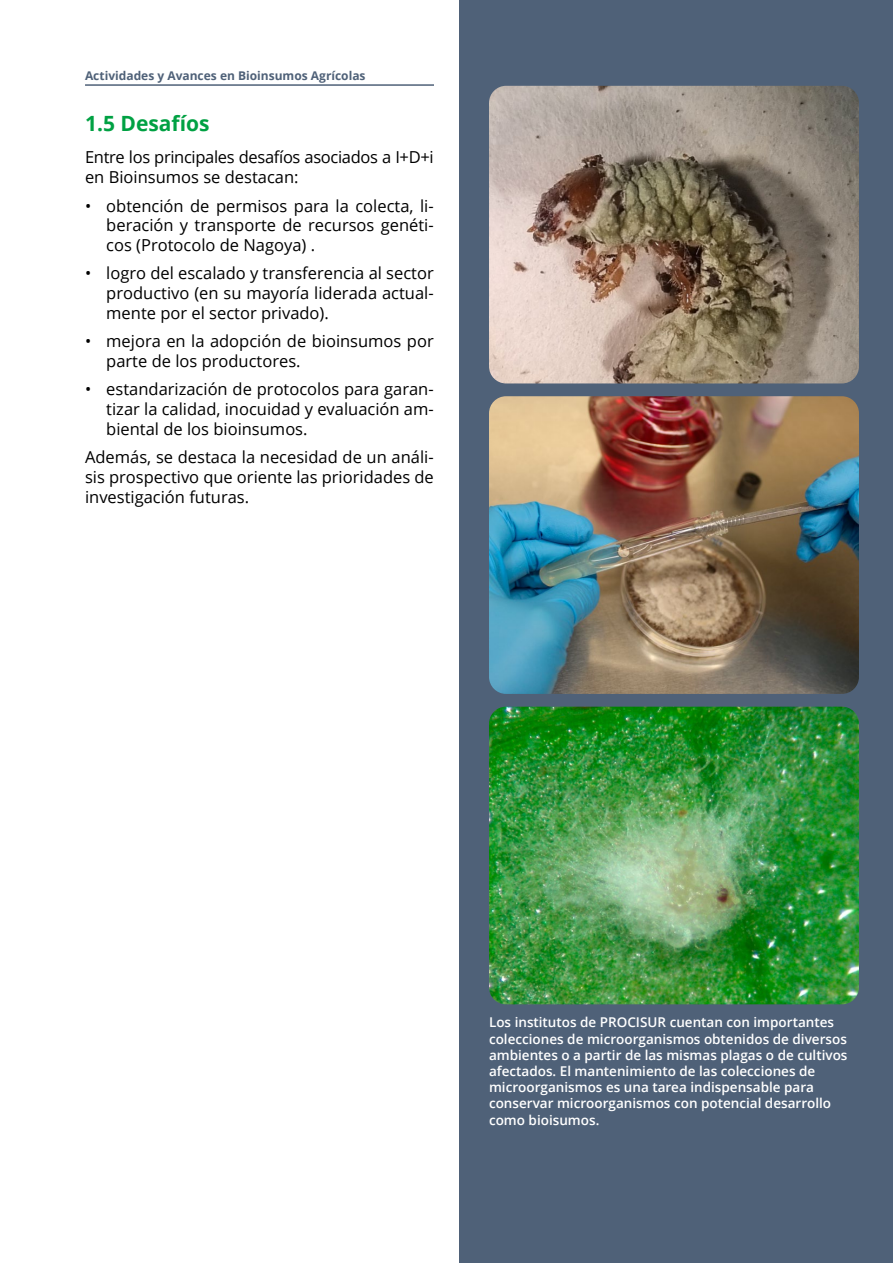
<style>
.page{position:relative;width:893px;height:1263px;background:#fff}
.page>*{position:absolute;margin:0;border:0;box-sizing:border-box;transform-origin:0 0}
.Subtítulos_1{font:700 21px "Open Sans";color:#00a143}
.txt01{font:16.5px/19.8px "Open Sans";color:#000;text-align:justify}
.txt01-2{font:16.5px/19.8px "Open Sans";letter-spacing:-.02em;color:#000}
.figuras{font:600 13.5px/16.2px "Open Sans";color:#fff}
.t1{font:700 12px "Open Sans";color:#4f6178}
</style>
<div class="page">
<hr style="left:85px;top:84px;width:723px;height:2px;background:#4f6178">
<div style="left:434px;top:62px;width:50px;height:36px;background:#fff"></div>
<div style="left:459px;top:0;width:434px;height:1263px;background:#4f6178"></div>
<img style="left:489px;top:86px;width:370px;height:297px">
<img style="left:489px;top:396px;width:370px;height:298px">
<img style="left:489px;top:707px;width:370px;height:297px">
<p class="t1" style="left:85px;top:67px;width:282px">Actividades y Avances en Bioinsumos Agrícolas</p>
<p class="Subtítulos_1" style="left:85px;top:108px;width:126px">1.5 Desafíos</p>
<p class="txt01-2" style="left:85px;top:147px;width:350px">Entre los principales desafíos asociados a I+D+i en Bioinsumos se destacan:</p>
<p class="txt01" style="left:106px;top:195px;width:329px;text-indent:-21px">• obtención de permisos para la colecta, li&shy;beración y transporte de recursos genéti&shy;cos (Protocolo de Nagoya) .</p>
<p class="txt01" style="left:106px;top:263px;width:329px;text-indent:-21px">• logro del escalado y transferencia al sector productivo (en su mayoría liderada actual&shy;mente por el sector privado).</p>
<p class="txt01" style="left:106px;top:331px;width:329px;text-indent:-21px">• mejora en la adopción de bioinsumos por parte de los productores.</p>
<p class="txt01" style="left:106px;top:379px;width:329px;text-indent:-21px">• estandarización de protocolos para garan&shy;tizar la calidad, inocuidad y evaluación am&shy;biental de los bioinsumos.</p>
<p class="txt01" style="left:85px;top:447px;width:350px">Además, se destaca la necesidad de un análi&shy;sis prospectivo que oriente las prioridades de investigación futuras.</p>
<p class="figuras" style="left:489px;top:1014px;width:360px">Los institutos de PROCISUR cuentan con importantes colecciones de microorganismos obtenidos de diversos ambientes o a partir de las mismas plagas o de cultivos afectados. El mantenimiento de las colecciones de microorganismos es una tarea indispensable para conservar microorganismos con potencial desarrollo como bioisumos.</p>
</div>
